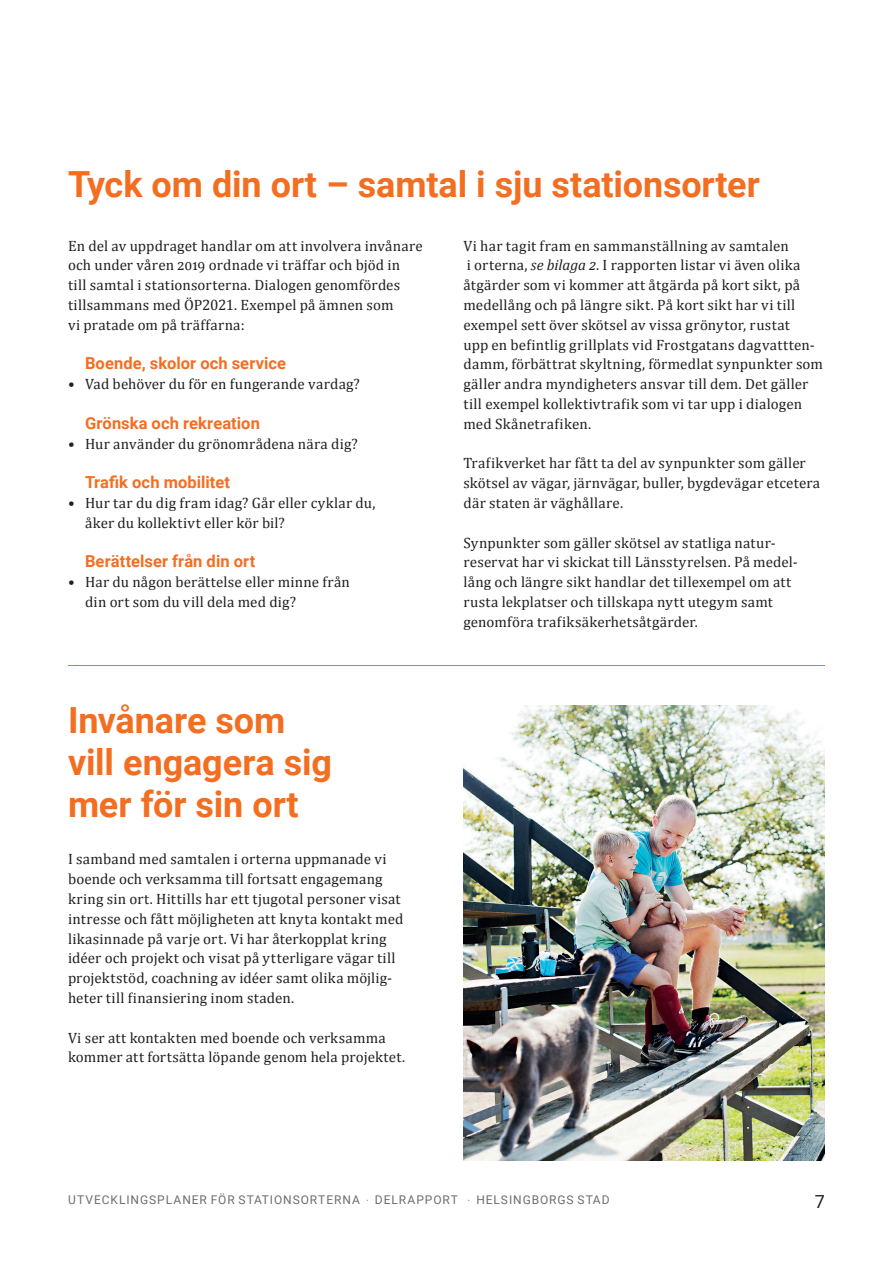
<style>
.page{position:relative;width:893px;height:1263px;background:#fff}
.page>*{position:absolute;margin:0;border:0;box-sizing:border-box;transform-origin:0 0}
.t1{font:700 36px/42px "Roboto";letter-spacing:-.005em;color:#f36e21}
.t2{font:18px "Roboto";color:#231f20}
.t3{font:700 16.5px "Roboto";letter-spacing:.005em;color:#f36e21}
.t4{font:15px/19.8px "Cambria";letter-spacing:.015em;color:#231f20}
.t5{font:12px "Roboto";letter-spacing:.075em;color:#6c6d70}
.s1{font-style:italic}
</style>
<div class="page">
<img style="left:463px;top:706px;width:362px;height:455px">
<hr style="left:68px;top:665px;width:757px;height:1px;background:#f36e21">
<h1 class="t1" style="left:68px;top:162px;width:693px">Tyck om din ort – samtal i sju stationsorter</h1>
<p class="t4" style="left:68px;top:235px;width:356px">En del av uppdraget handlar om att involvera invånare och under våren 2019 ordnade vi träffar och bjöd in<br>till samtal i stationsorterna. Dialogen genomfördes tillsammans med ÖP2021. Exempel på ämnen som<br>vi pratade om på träffarna:</p>
<p class="t3" style="left:85px;top:352px;width:203px">Boende, skolor och service</p>
<p class="t4" style="left:68px;top:374px;width:293px">• Vad behöver du för en fungerande vardag?</p>
<p class="t3" style="left:85px;top:411px;width:176px">Grönska och rekreation</p>
<p class="t4" style="left:68px;top:433px;width:291px">• Hur använder du grönområdena nära dig?</p>
<p class="t3" style="left:85px;top:471px;width:147px">Trafik och mobilitet</p>
<p class="t4" style="left:85px;top:493px;width:292px;text-indent:-17px">• Hur tar du dig fram idag? Går eller cyklar du, åker du kollektivt eller kör bil?</p>
<p class="t3" style="left:85px;top:550px;width:172px">Berättelser från din ort</p>
<p class="t4" style="left:85px;top:572px;width:266px;text-indent:-17px">• Har du någon berättelse eller minne från din ort som du vill dela med dig?</p>
<h1 class="t1" style="left:68px;top:698px;width:265px">Invånare som vill engagera sig mer för sin ort</h1>
<p class="t4" style="left:68px;top:849px;width:337px">I samband med samtalen i orterna uppmanade vi boende och verksamma till fortsatt engagemang kring sin ort. Hittills har ett tjugotal personer visat intresse och fått möjligheten att knyta kontakt med likasinnade på varje ort. Vi har återkopplat kring idéer och projekt och visat på ytterligare vägar till projektstöd, coachning av idéer samt olika möjlig&shy;heter till finansiering inom staden.</p>
<p class="t4" style="left:68px;top:1027px;width:339px">Vi ser att kontakten med boende och verksamma kommer att fortsätta löpande genom hela projektet.</p>
<p class="t4" style="left:463px;top:235px;width:361px">Vi har tagit fram en sammanställning av samtalen<br>i orterna, <span class="s1">se bilaga 2</span>. I rapporten listar vi även olika åtgärder som vi kommer att åtgärda på kort sikt, på medellång och på längre sikt. På kort sikt har vi till exempel sett över skötsel av vissa grönytor, rustat<br>upp en befintlig grillplats vid Frostgatans dagvattten&shy;damm, förbättrat skyltning, förmedlat synpunkter som gäller andra myndigheters ansvar till dem. Det gäller till exempel kollektivtrafik som vi tar upp i dialogen med Skånetrafiken.</p>
<p class="t4" style="left:463px;top:453px;width:358px">Trafikverket har fått ta del av synpunkter som gäller skötsel av vägar, järnvägar, buller, bygdevägar etcetera där staten är väghållare.</p>
<p class="t4" style="left:463px;top:532px;width:333px">Synpunkter som gäller skötsel av statliga natur&shy;reservat har vi skickat till Länsstyrelsen. På medel-- lång och längre sikt handlar det tillexempel om att rusta lekplatser och tillskapa nytt utegym samt genomföra trafiksäkerhetsåtgärder.</p>
<p class="t5" style="left:68px;top:1191px;width:543px">UTVECKLINGSPLANER FÖR STATIONSORTERNA ‧ DELRAPPORT ‧ HELSINGBORGS STAD</p>
<p class="t2" style="left:815px;top:1189px;width:12px">7</p>
</div>
